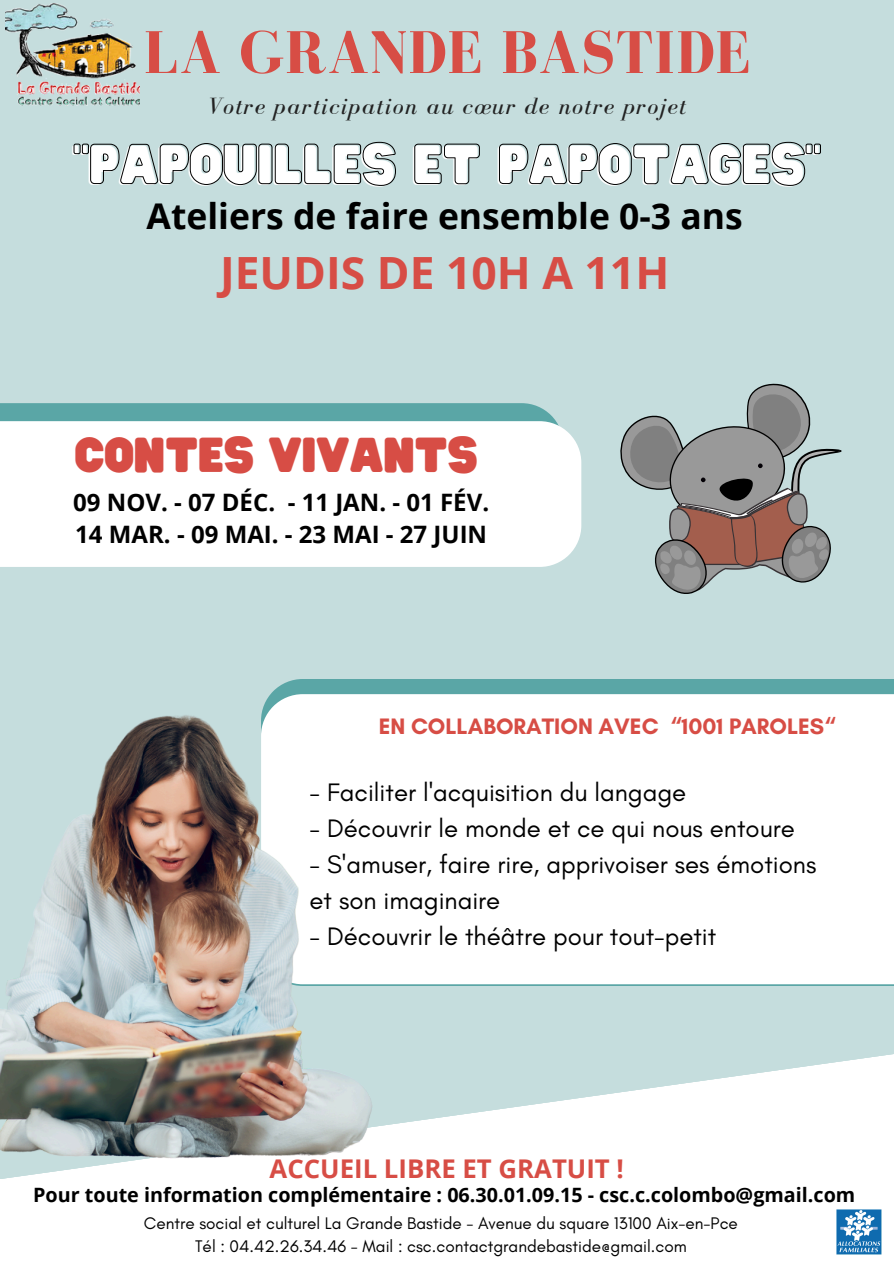
<style>
.page{position:relative;width:894px;height:1264px;background:#fff}
.page>*{position:absolute;margin:0;border:0;box-sizing:border-box;transform-origin:0 0}
.t1{font:700 61.8px "Bodoni FLF";letter-spacing:.01em;color:#d74d45}
.t2{font:49.35px "Hitand Run";color:#fff}
.t3{font:700 44.4px "Open Sans";color:#d74d45}
.t4{font:43.05px "Hitand Run";color:#d74d45}
.t5{font:700 35.4px "Open Sans";color:#000}
.t6{font:25.8px/36px "Glacial Indifference";color:#000}
.t7{font:700 25.8px "Open Sans";color:#d74d45}
.t8{font:italic 24.15px "Bodoni FLF";letter-spacing:.06em;color:#222}
.t9{font:700 24px/32.7px "Open Sans";color:#000}
.t10{font:700 22.8px "Glacial Indifference";color:#d74d45}
.t11{font:700 19.8px "Open Sans";color:#000}
.t12{font:17.1px "Glacial Indifference";color:#000}
</style>
<div class="page">
<div style="left:0;top:0;width:893px;height:1263px;background:#c5dddd"></div>
<img style="left:6px;top:3px;width:134px;height:103px">
<svg style="left:0;top:1054px;width:893px;height:209px;fill:#fff"></svg>
<svg style="left:0;top:403px;width:556px;height:18px;fill:#5aa6a6"></svg>
<div style="left:0;top:421px;width:581px;height:146px;background:#fff"></div>
<div style="left:271px;top:679px;width:622px;height:306px;background:#5aa6a6"></div>
<div style="left:263px;top:694px;width:630px;height:290px;background:#fff"></div>
<img style="left:0;top:707px;width:541px;height:458px">
<svg style="left:620px;top:383px;width:222px;height:211px"></svg>
<img style="left:836px;top:1209px;width:45px;height:45px">
<svg style="left:73px;top:141px;width:748px;height:45px"></svg>
<p class="t1" style="left:143px;top:19px;width:608px">LA GRANDE BASTIDE</p>
<h5 class="t8" style="left:207px;top:93px;width:480px">Votre participation au cœur de notre projet</h5>
<h2 class="t2" style="left:72px;top:138px;width:748px">"PAPOUILLES ET PAPOTAGES"</h2>
<p class="t5" style="left:147px;top:191px;width:597px">Ateliers de faire ensemble 0-3 ans</p>
<p class="t3" style="left:220px;top:241px;width:450px">JEUDIS DE 10H A 11H</p>
<h3 class="t4" style="left:75px;top:430px;width:404px">CONTES VIVANTS</h3>
<h4 class="t9" style="left:73px;top:485px;width:417px">09 NOV. - 07 DÉC. - 11 JAN. - 01 FÉV.<br>14 MAR. - 09 MAI. - 23 MAI - 27 JUIN</h4>
<p class="t10" style="left:378px;top:712px;width:458px">EN COLLABORATION AVEC “1001 PAROLES“</p>
<p class="t6" style="left:309px;top:774px;width:378px">- Faciliter l'acquisition du langage</p>
<p class="t6" style="left:309px;top:810px;width:486px">- Découvrir le monde et ce qui nous entoure</p>
<p class="t6" style="left:309px;top:846px;width:508px">- S'amuser, faire rire, apprivoiser ses émotions et son imaginaire</p>
<p class="t6" style="left:309px;top:918px;width:408px">- Découvrir le théâtre pour tout-petit</p>
<p class="t7" style="left:269px;top:1150px;width:356px">ACCUEIL LIBRE ET GRATUIT !</p>
<p class="t11" style="left:33px;top:1180px;width:823px">Pour toute information complémentaire : 06.30.01.09.15 - csc.c.colombo@gmail.com</p>
<h6 class="t12" style="left:144px;top:1212px;width:595px">Centre social et culturel La Grande Bastide - Avenue du square 13100 Aix-en-Pce</h6>
<p class="t12" style="left:195px;top:1235px;width:493px">Tél : 04.42.26.34.46 - Mail : csc.contactgrandebastide@gmail.com</p>
</div>
